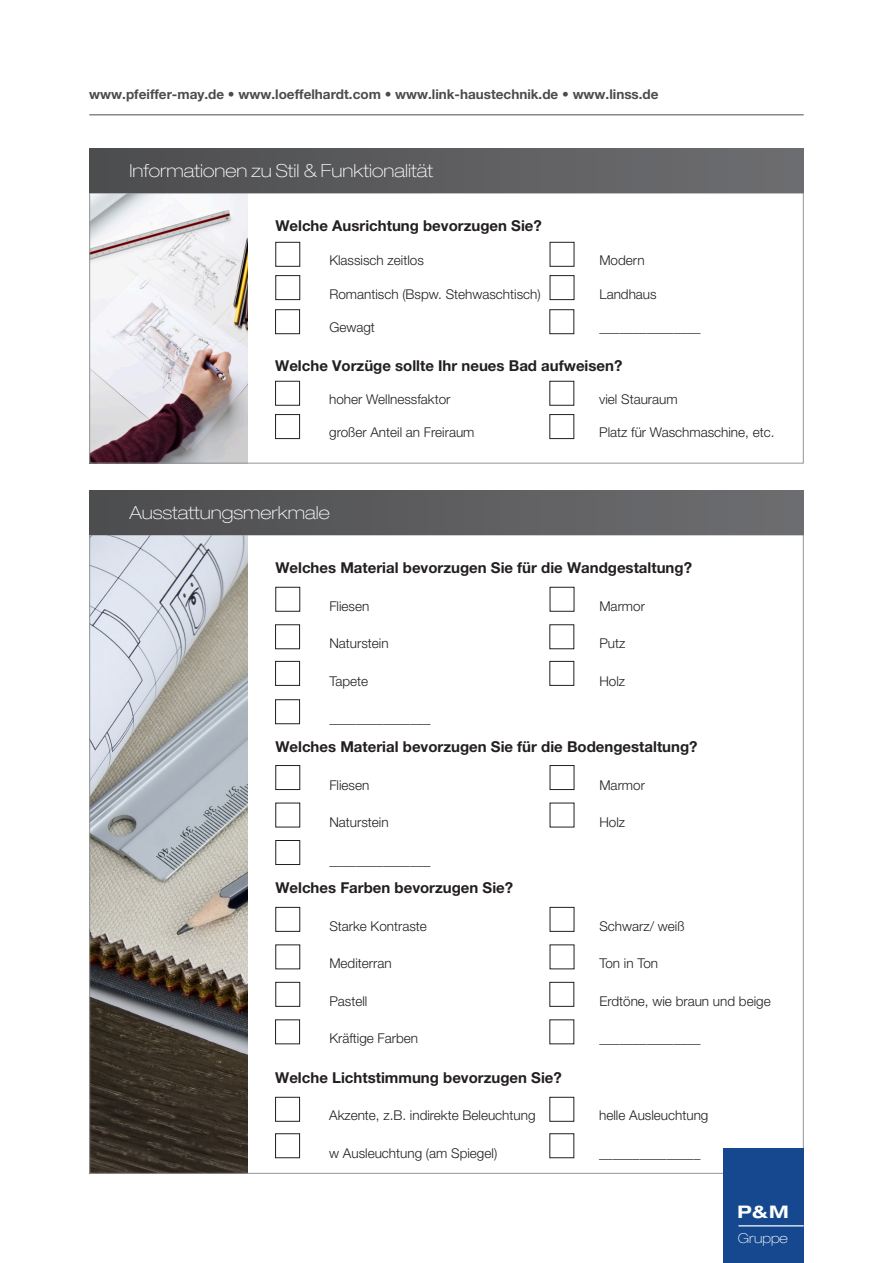
<style>
.page{position:relative;width:893px;height:1263px;background:#fff}
.page>*{position:absolute;margin:0;border:0;box-sizing:border-box;transform-origin:0 0}
.t1{font:100 expanded 18px "Helvetica Neue LT Pro";color:#fff}
.t2{font:700 expanded 17.4px "Helvetica Neue LT Pro";color:#fff}
.t3{font:700 15px "Helvetica Neue LT Pro";color:#231f20}
.t4{font:100 expanded 13.65px "Helvetica Neue LT Pro";color:#fff}
.t5{font:300 13.5px "Helvetica Neue LT Pro";color:#231f20}
.t6{font:700 13.5px "Helvetica Neue LT Pro";color:#4b4c4d}
</style>
<div class="page">
<img style="left:91px;top:537px;width:157px;height:635px">
<img style="left:91px;top:195px;width:157px;height:266px">
<div style="left:89px;top:193px;width:715px;height:270px;border:1px solid #939598"></div>
<div style="left:89px;top:149px;width:715px;height:44px;background:linear-gradient(to right,#4c4d4e,#6e6e72)"></div>
<div style="left:89px;top:491px;width:715px;height:44px;background:linear-gradient(to right,#4c4d4e,#6e6e72)"></div>
<div style="left:275px;top:242px;width:25px;height:25px;border:1px solid #231f20"></div>
<div style="left:275px;top:381px;width:25px;height:25px;border:1px solid #231f20"></div>
<div style="left:550px;top:242px;width:24px;height:25px;border:1px solid #231f20"></div>
<div style="left:549px;top:381px;width:25px;height:25px;border:1px solid #231f20"></div>
<div style="left:275px;top:275px;width:25px;height:25px;border:1px solid #231f20"></div>
<div style="left:275px;top:309px;width:25px;height:25px;border:1px solid #231f20"></div>
<div style="left:275px;top:414px;width:25px;height:25px;border:1px solid #231f20"></div>
<div style="left:550px;top:275px;width:24px;height:25px;border:1px solid #231f20"></div>
<div style="left:549px;top:309px;width:25px;height:25px;border:1px solid #231f20"></div>
<div style="left:549px;top:414px;width:25px;height:25px;border:1px solid #231f20"></div>
<div style="left:275px;top:587px;width:25px;height:25px;border:1px solid #231f20"></div>
<div style="left:275px;top:765px;width:25px;height:25px;border:1px solid #231f20"></div>
<div style="left:275px;top:907px;width:25px;height:25px;border:1px solid #231f20"></div>
<div style="left:275px;top:1097px;width:25px;height:25px;border:1px solid #231f20"></div>
<div style="left:550px;top:587px;width:24px;height:25px;border:1px solid #231f20"></div>
<div style="left:550px;top:765px;width:24px;height:25px;border:1px solid #231f20"></div>
<div style="left:550px;top:907px;width:24px;height:25px;border:1px solid #231f20"></div>
<div style="left:549px;top:1097px;width:25px;height:25px;border:1px solid #231f20"></div>
<div style="left:549px;top:1133px;width:25px;height:25px;border:1px solid #231f20"></div>
<div style="left:275px;top:624px;width:25px;height:25px;border:1px solid #231f20"></div>
<div style="left:275px;top:661px;width:25px;height:25px;border:1px solid #231f20"></div>
<div style="left:549px;top:661px;width:25px;height:25px;border:1px solid #231f20"></div>
<div style="left:275px;top:699px;width:25px;height:25px;border:1px solid #231f20"></div>
<div style="left:275px;top:1133px;width:25px;height:25px;border:1px solid #231f20"></div>
<div style="left:275px;top:840px;width:25px;height:25px;border:1px solid #231f20"></div>
<div style="left:275px;top:982px;width:25px;height:25px;border:1px solid #231f20"></div>
<div style="left:549px;top:982px;width:25px;height:25px;border:1px solid #231f20"></div>
<div style="left:275px;top:1019px;width:25px;height:25px;border:1px solid #231f20"></div>
<hr style="left:89px;top:114px;width:715px;height:1px;background:#4b4c4d">
<div style="left:723px;top:1149px;width:81px;height:114px;background:#16488f"></div>
<hr style="left:738px;top:1225px;width:66px;height:1px;background:#fff">
<p class="t6" style="left:89px;top:86px;width:571px">www.pfeiffer-may.de • www.loeffelhardt.com • www.link-haustechnik.de • www.linss.de</p>
<h1 class="t1" style="left:130px;top:160px;width:305px">Informationen zu Stil &amp; Funktionalität</h1>
<p class="t3" style="left:275px;top:216px;width:268px">Welche Ausrichtung bevorzugen Sie?</p>
<p class="t5" style="left:329px;top:252px;width:96px">Klassisch zeitlos</p>
<p class="t5" style="left:599px;top:252px;width:47px">Modern</p>
<p class="t5" style="left:329px;top:286px;width:213px">Romantisch (Bspw. Stehwaschtisch)</p>
<p class="t5" style="left:599px;top:286px;width:59px">Landhaus</p>
<p class="t5" style="left:329px;top:319px;width:47px">Gewagt</p>
<p class="t5" style="left:599px;top:319px;width:103px">_______________</p>
<p class="t3" style="left:275px;top:357px;width:349px">Welche Vorzüge sollte Ihr neues Bad aufweisen?</p>
<p class="t5" style="left:329px;top:391px;width:123px">hoher Wellnessfaktor</p>
<p class="t5" style="left:599px;top:391px;width:80px">viel Stauraum</p>
<p class="t5" style="left:329px;top:424px;width:147px">großer Anteil an Freiraum</p>
<p class="t5" style="left:599px;top:424px;width:177px">Platz für Waschmaschine, etc.</p>
<h1 class="t1" style="left:130px;top:502px;width:202px">Ausstattungsmerkmale</h1>
<p class="t3" style="left:275px;top:558px;width:418px">Welches Material bevorzugen Sie für die Wandgestaltung?</p>
<p class="t5" style="left:329px;top:597px;width:42px">Fliesen</p>
<p class="t5" style="left:599px;top:597px;width:47px">Marmor</p>
<p class="t5" style="left:329px;top:635px;width:61px">Naturstein</p>
<p class="t5" style="left:599px;top:635px;width:28px">Putz</p>
<p class="t5" style="left:329px;top:672px;width:40px">Tapete</p>
<p class="t5" style="left:599px;top:672px;width:27px">Holz</p>
<p class="t5" style="left:329px;top:710px;width:103px">_______________</p>
<p class="t3" style="left:275px;top:738px;width:424px">Welches Material bevorzugen Sie für die Bodengestaltung?</p>
<p class="t5" style="left:329px;top:777px;width:42px">Fliesen</p>
<p class="t5" style="left:599px;top:777px;width:47px">Marmor</p>
<p class="t5" style="left:329px;top:814px;width:61px">Naturstein</p>
<p class="t5" style="left:599px;top:814px;width:27px">Holz</p>
<p class="t5" style="left:329px;top:852px;width:103px">_______________</p>
<p class="t3" style="left:275px;top:878px;width:239px">Welches Farben bevorzugen Sie?</p>
<p class="t5" style="left:329px;top:917px;width:99px">Starke Kontraste</p>
<p class="t5" style="left:599px;top:917px;width:87px">Schwarz/ weiß</p>
<p class="t5" style="left:329px;top:955px;width:64px">Mediterran</p>
<p class="t5" style="left:599px;top:955px;width:60px">Ton in Ton</p>
<p class="t5" style="left:329px;top:992px;width:40px">Pastell</p>
<p class="t5" style="left:599px;top:992px;width:173px">Erdtöne, wie braun und beige</p>
<p class="t5" style="left:329px;top:1030px;width:90px">Kräftige Farben</p>
<p class="t5" style="left:599px;top:1030px;width:103px">_______________</p>
<p class="t3" style="left:275px;top:1068px;width:288px">Welche Lichtstimmung bevorzugen Sie?</p>
<p class="t5" style="left:329px;top:1107px;width:208px">Akzente, z.B. indirekte Beleuchtung</p>
<p class="t5" style="left:599px;top:1107px;width:111px">helle Ausleuchtung</p>
<p class="t5" style="left:329px;top:1145px;width:170px">w Ausleuchtung (am Spiegel)</p>
<p class="t5" style="left:599px;top:1145px;width:103px">_______________</p>
<p class="t2" style="left:737px;top:1201px;width:53px">P&amp;M</p>
<p class="t4" style="left:738px;top:1230px;width:51px">Gruppe</p>
</div>
